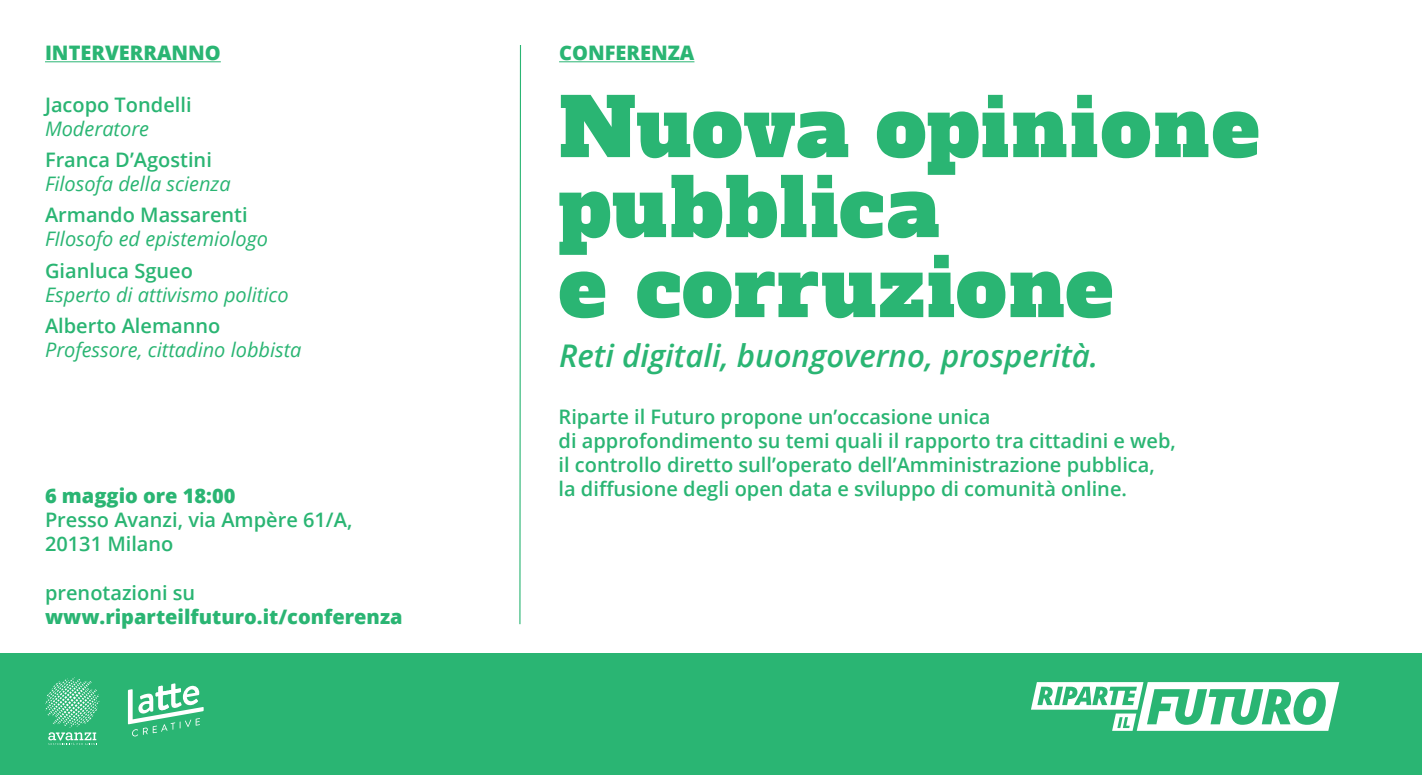
<style>
.page{position:relative;width:1422px;height:775px;background:#fff}
.page>*{position:absolute;margin:0;border:0;box-sizing:border-box;transform-origin:0 0}
.t1{font:80px/80px "Alfa Slab One";letter-spacing:.02em;color:#2ab573}
.t2{font:italic 600 31.25px "Open Sans";color:#2ab573}
.t3{font:600 20px/24px "Open Sans";color:#2ab573}
.t4{font:italic 20px "Open Sans";color:#2ab573}
.t5{font:800 20px "Open Sans";color:#2ab573}
</style>
<div class="page">
<div style="left:0;top:654px;width:1421px;height:121px;background:#2ab573"></div>
<svg style="left:1031px;top:682px;width:308px;height:49px"></svg>
<svg style="left:519px;top:45px;width:2px;height:580px"></svg>
<hr style="left:45px;top:61px;width:176px;height:1px;background:#2ab573">
<hr style="left:559px;top:61px;width:135px;height:1px;background:#2ab573">
<svg style="left:128px;top:683px;width:76px;height:53px"></svg>
<svg style="left:45px;top:677px;width:54px;height:68px"></svg>
<p class="t5" style="left:45px;top:38px;width:177px">INTERVERRANNO</p>
<p class="t5" style="left:559px;top:38px;width:137px">CONFERENZA</p>
<p class="t3" style="left:45px;top:92px;width:148px">Jacopo Tondelli</p>
<p class="t4" style="left:45px;top:115px;width:106px">Moderatore</p>
<p class="t3" style="left:45px;top:148px;width:168px">Franca D’Agostini</p>
<p class="t4" style="left:45px;top:170px;width:187px">Filosofa della scienza</p>
<p class="t3" style="left:45px;top:203px;width:204px">Armando Massarenti</p>
<p class="t4" style="left:45px;top:226px;width:224px">FIlosofo ed epistemiologo</p>
<p class="t3" style="left:45px;top:258px;width:149px">Gianluca Sgueo</p>
<p class="t4" style="left:45px;top:281px;width:245px">Esperto di attivismo politico</p>
<p class="t3" style="left:45px;top:313px;width:177px">Alberto Alemanno</p>
<p class="t4" style="left:45px;top:336px;width:258px">Professore, cittadino lobbista</p>
<p class="t5" style="left:45px;top:481px;width:192px">6 maggio ore 18:00</p>
<p class="t3" style="left:45px;top:508px;width:309px">Presso Avanzi, via Ampère 61/A,<br>20131 Milano</p>
<p class="t3" style="left:45px;top:581px;width:152px">prenotazioni su</p>
<p class="t5" style="left:45px;top:602px;width:359px">www.riparteilfuturo.it/conferenza</p>
<h1 class="t1" style="left:559px;top:89px;width:701px">Nuova opinione pubblica<br>e corruzione</h1>
<h2 class="t2" style="left:559px;top:334px;width:541px">Reti digitali, buongoverno, prosperità.</h2>
<p class="t3" style="left:558px;top:404px;width:619px">Riparte il Futuro propone un’occasione unica<br>di approfondimento su temi quali il rapporto tra cittadini e web, il controllo diretto sull’operato dell’Amministrazione pubblica, la diffusione degli open data e sviluppo di comunità online.</p>
</div>
